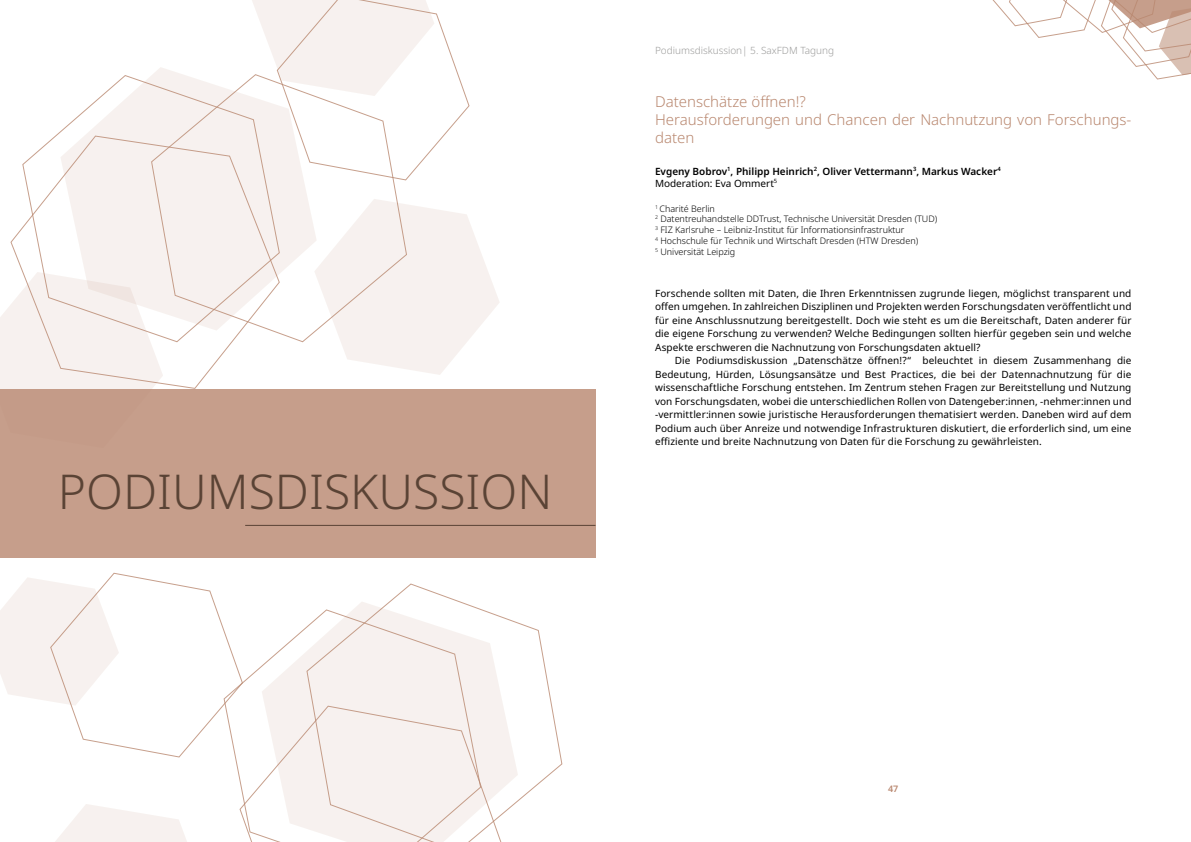
<style>
.page{position:relative;width:1191px;height:842px;background:#fff}
.page>*{position:absolute;margin:0;border:0;box-sizing:border-box;transform-origin:0 0}
.t1{font:300 48px "Noto Sans";color:#5a4335}
.t2{font:300 15px/18px "Noto Sans";color:#b98870}
.t3{font:10px/13.5px "Noto Sans";letter-spacing:.005em;color:#000;text-align:justify}
.t4{font:600 10px/12px "Noto Sans";color:#000}
.t5{font:300 10px "Noto Sans";color:#9d9d9c}
.t6{font:300 9px/10.8px "Noto Sans";color:#000}
.t7{font:600 9px "Noto Sans";color:#b98870}
.s1{font-weight:400}
</style>
<div class="page">
<svg style="left:992px;top:0;width:199px;height:80px"></svg>
<div style="left:0;top:389px;width:596px;height:168px;background:#c69e8b"></div>
<svg style="left:60px;top:67px;width:254px;height:206px;fill:#f7f1ef"></svg>
<svg style="left:0;top:306px;width:10px;height:83px"></svg>
<svg style="left:10px;top:135px;width:270px;height:254px"></svg>
<svg style="left:249px;top:0;width:221px;height:181px"></svg>
<svg style="left:314px;top:199px;width:185px;height:176px"></svg>
<svg style="left:518px;top:622px;width:45px;height:180px"></svg>
<svg style="left:508px;top:619px;width:10px;height:191px"></svg>
<svg style="left:0;top:572px;width:508px;height:270px"></svg>
<hr style="left:245px;top:525px;width:350px;height:1px;background:#5a4335">
<h1 class="t1" style="left:58px;top:464px;width:496px">PODIUMSDISKUSSION</h1>
<p class="t5" style="left:655px;top:45px;width:181px">Podiumsdiskussion| 5. SaxFDM Tagung</p>
<h2 class="t2" style="left:655px;top:93px;width:478px">Datenschätze öffnen!?<br>Herausforderungen und Chancen der Nachnutzung von Forschungs&shy;daten</h2>
<p class="t4" style="left:655px;top:165px;width:347px">Evgeny Bobrov<sup>1</sup>, Philipp Heinrich<sup>2</sup>, Oliver Vettermann<sup>3</sup>, Markus Wacker<sup>4<br></sup><span class="s1">Moderation: Eva Ommert</span><sup>5</sup></p>
<p class="t6" style="left:655px;top:203px;width:284px"><sup>1</sup> Charité Berlin<br><sup>2</sup> Datentreuhandstelle DDTrust, Technische Universität Dresden (TUD)<br><sup>3</sup> FIZ Karlsruhe – Leibniz-Institut für Informationsinfrastruktur<br><sup>4</sup> Hochschule für Technik und Wirtschaft Dresden (HTW Dresden)<br><sup>5</sup> Universität Leipzig</p>
<p class="t3" style="left:655px;top:286px;width:478px">Forschende sollten mit Daten, die Ihren Erkenntnissen zugrunde liegen, möglichst transparent und offen umgehen. In zahlreichen Disziplinen und Projekten werden Forschungsdaten veröffentlicht und für eine Anschlussnutzung bereitgestellt. Doch wie steht es um die Bereitschaft, Daten anderer für die eigene Forschung zu verwenden? Welche Bedingungen sollten hierfür gegeben sein und welche Aspekte erschweren die Nachnutzung von Forschungsdaten aktuell?</p>
<p class="t3" style="left:655px;top:354px;width:478px;text-indent:20px">Die Podiumsdiskussion „Datenschätze öffnen!?“ beleuchtet in diesem Zusammenhang die Bedeutung, Hürden, Lösungsansätze und Best Practices, die bei der Datennachnutzung für die wissenschaftliche Forschung entstehen. Im Zentrum stehen Fragen zur Bereitstellung und Nutzung von Forschungsdaten, wobei die unterschiedlichen Rollen von Datengeber:innen, -nehmer:innen und -vermittler:innen sowie juristische Herausforderungen thematisiert werden. Daneben wird auf dem Podium auch über Anreize und notwendige Infrastrukturen diskutiert, die erforderlich sind, um eine effiziente und breite Nachnutzung von Daten für die Forschung zu gewährleisten.</p>
<p class="t7" style="left:888px;top:784px;width:12px">47</p>
</div>
